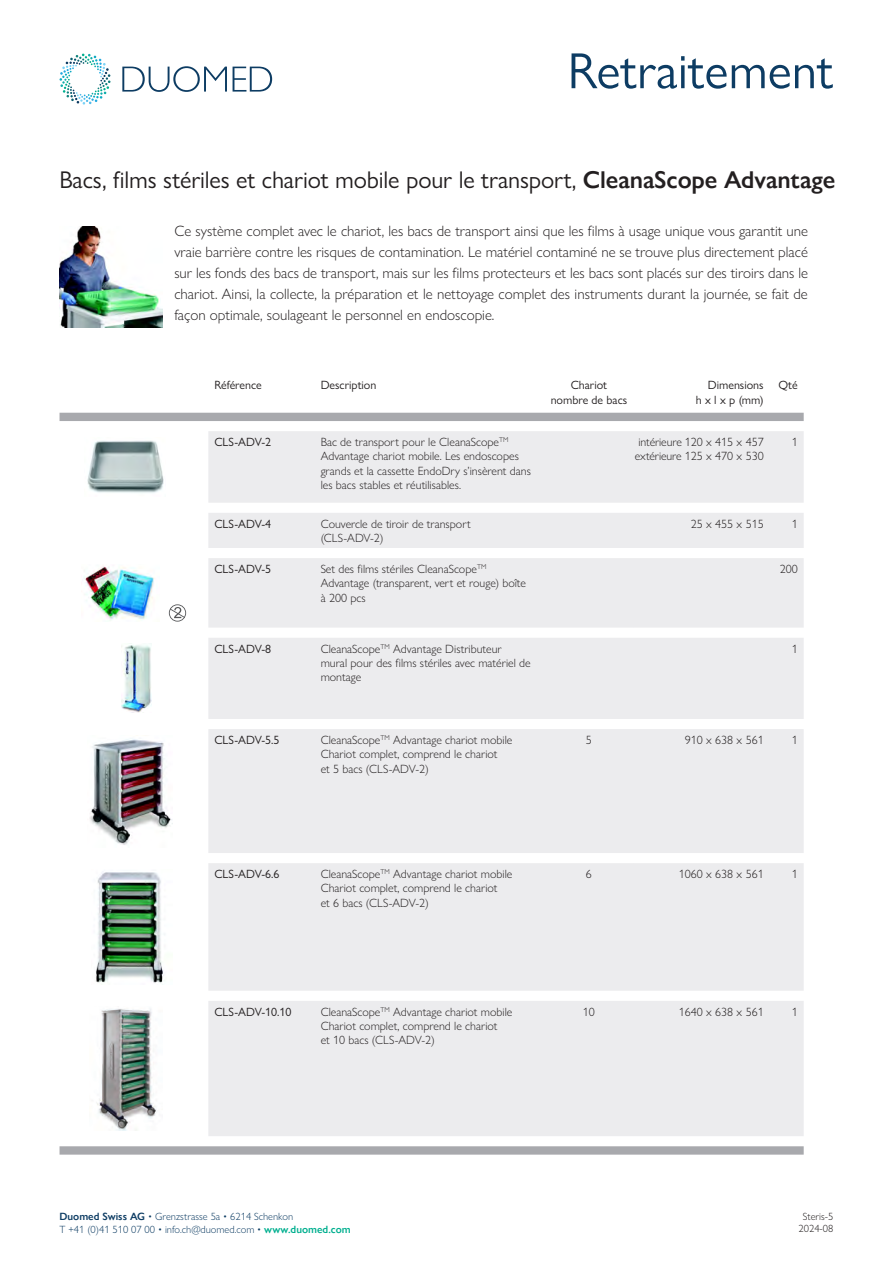
<style>
.page{position:relative;width:893px;height:1263px;background:#fff}
.page>*{position:absolute;margin:0;border:0;box-sizing:border-box;transform-origin:0 0}
.t1{font:51px "Gill Sans Nova";color:#0d3c63}
.t2{font:24.3px "Gill Sans Nova";letter-spacing:-.005em;color:#231f20}
.t3{font:300 15px/21px "Gill Sans Nova";color:#231f20;text-align:justify}
.t4{font:300 12px/14.4px "Gill Sans Nova";color:#231f20}
.t5{font:12px/14.4px "Gill Sans Nova";color:#231f20;text-align:right}
.t6{font:300 10.5px/13.2px "Gill Sans Nova";color:#0d3c63}
.t7{font:300 10.5px/12.6px "Gill Sans Nova";color:#231f20;text-align:center}
.s1{font-weight:600}
.s2{font-weight:600;color:#01af8f}
</style>
<div class="page">
<svg style="left:60px;top:54px;width:51px;height:51px"></svg>
<svg style="left:122px;top:66px;width:150px;height:26px"></svg>
<img style="left:60px;top:226px;width:103px;height:101px">
<svg style="left:60px;top:413px;width:744px;height:741px"></svg>
<svg style="left:208px;top:431px;width:596px;height:705px;fill:#ececee"></svg>
<img style="left:84px;top:437px;width:81px;height:60px">
<img style="left:81px;top:564px;width:79px;height:58px">
<svg style="left:169px;top:604px;width:17px;height:18px"></svg>
<img style="left:121px;top:644px;width:31px;height:69px">
<img style="left:88px;top:735px;width:84px;height:112px">
<img style="left:92px;top:869px;width:80px;height:116px">
<img style="left:89px;top:1007px;width:74px;height:123px">
<h1 class="t1" style="left:568px;top:40px;width:267px">Retraitement</h1>
<p class="t2" style="left:60px;top:165px;width:777px">Bacs, films stériles et chariot mobile pour le transport, <span class="s1">CleanaScope Advantage</span></p>
<p class="t3" style="left:174px;top:220px;width:635px">Ce système complet avec le chariot, les bacs de transport ainsi que les films à usage unique vous garantit une vraie barrière contre les risques de contamination. Le matériel contaminé ne se trouve plus directement placé sur les fonds des bacs de transport, mais sur les films protecteurs et les bacs sont placés sur des tiroirs dans le chariot. Ainsi, la collecte, la préparation et le nettoyage complet des instruments durant la journée, se fait de façon optimale, soulageant le personnel en endoscopie.</p>
<p class="t5" style="left:214px;top:378px;width:49px">Référence</p>
<p class="t5" style="left:321px;top:378px;width:57px">Description</p>
<p class="t5" style="left:571px;top:378px;width:38px">Chariot</p>
<p class="t5" style="left:551px;top:392px;width:78px">nombre de bacs</p>
<p class="t5" style="left:696px;top:378px;width:69px">Dimensions<br>h x l x p (mm)</p>
<p class="t5" style="left:778px;top:378px;width:21px">Qté</p>
<p class="t5" style="left:214px;top:434px;width:58px">CLS-ADV-2</p>
<p class="t4" style="left:321px;top:434px;width:212px">Bac de transport pour le CleanaScope<sup>TM </sup>Advantage chariot mobile. Les endoscopes grands et la cassette EndoDry s’insèrent dans les bacs stables et réutilisables.</p>
<p class="t4" style="left:638px;top:434px;width:127px">intérieure 120 x 415 x 457</p>
<p class="t4" style="left:635px;top:449px;width:130px">extérieure 125 x 470 x 530</p>
<p class="t4" style="left:792px;top:434px;width:7px">1</p>
<p class="t5" style="left:214px;top:516px;width:58px">CLS-ADV-4</p>
<p class="t4" style="left:321px;top:516px;width:152px">Couvercle de tiroir de transport (CLS-ADV-2)</p>
<p class="t4" style="left:691px;top:516px;width:74px">25 x 455 x 515</p>
<p class="t4" style="left:792px;top:516px;width:7px">1</p>
<p class="t5" style="left:214px;top:561px;width:58px">CLS-ADV-5</p>
<p class="t4" style="left:321px;top:561px;width:207px">Set des films stériles CleanaScope<sup>TM<br></sup>Advantage (transparent, vert et rouge) boîte à 200 pcs</p>
<p class="t4" style="left:780px;top:561px;width:19px">200</p>
<p class="t5" style="left:214px;top:641px;width:58px">CLS-ADV-8</p>
<p class="t4" style="left:321px;top:641px;width:212px">CleanaScope<sup>TM</sup> Advantage Distributeur mural pour des films stériles avec matériel de montage</p>
<p class="t4" style="left:792px;top:641px;width:7px">1</p>
<p class="t5" style="left:214px;top:732px;width:67px">CLS-ADV-5.5</p>
<p class="t4" style="left:321px;top:732px;width:193px">CleanaScope<sup>TM</sup> Advantage chariot mobile</p>
<p class="t4" style="left:321px;top:747px;width:178px">Chariot complet, comprend le chariot</p>
<p class="t4" style="left:321px;top:761px;width:110px">et 5 bacs (CLS-ADV-2)</p>
<p class="t5" style="left:214px;top:866px;width:67px">CLS-ADV-6.6</p>
<p class="t4" style="left:321px;top:866px;width:193px">CleanaScope<sup>TM</sup> Advantage chariot mobile</p>
<p class="t4" style="left:321px;top:881px;width:178px">Chariot complet, comprend le chariot</p>
<p class="t4" style="left:321px;top:895px;width:110px">et 6 bacs (CLS-ADV-2)</p>
<p class="t5" style="left:214px;top:1004px;width:79px">CLS-ADV-10.10</p>
<p class="t4" style="left:321px;top:1004px;width:193px">CleanaScope<sup>TM</sup> Advantage chariot mobile</p>
<p class="t4" style="left:321px;top:1018px;width:178px">Chariot complet, comprend le chariot</p>
<p class="t4" style="left:321px;top:1033px;width:116px">et 10 bacs (CLS-ADV-2)</p>
<p class="t6" style="left:60px;top:1209px;width:293px"><span class="s1">Duomed Swiss AG</span> • Grenzstrasse 5a • 6214 Schenkon<br>T +41 (0)41 510 07 00 • info.ch@duomed.com • <span class="s2">www.duomed.com</span></p>
<p class="t4" style="left:586px;top:732px;width:7px">5</p>
<p class="t4" style="left:685px;top:732px;width:80px">910 x 638 x 561</p>
<p class="t4" style="left:792px;top:732px;width:7px">1</p>
<p class="t4" style="left:586px;top:866px;width:7px">6</p>
<p class="t4" style="left:679px;top:866px;width:86px">1060 x 638 x 561</p>
<p class="t4" style="left:792px;top:866px;width:7px">1</p>
<p class="t4" style="left:583px;top:1004px;width:13px">10</p>
<p class="t4" style="left:679px;top:1004px;width:86px">1640 x 638 x 561</p>
<p class="t4" style="left:792px;top:1004px;width:7px">1</p>
<p class="t7" style="left:799px;top:1209px;width:36px">Steris-5<br>2024-08</p>
</div>
